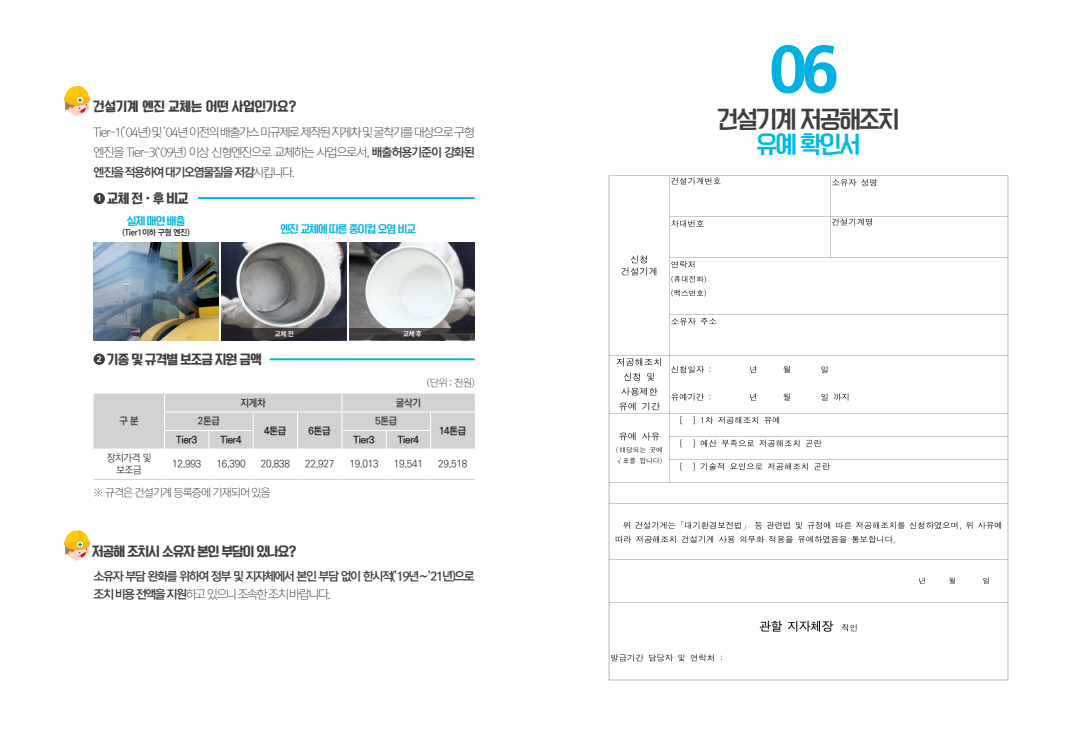
<style>
.page{position:relative;width:1078px;height:738px;background:#fff}
.page>*{position:absolute;margin:0;border:0;box-sizing:border-box;transform-origin:0 0}
.t1{font:700 67.1px "Frutiger LT Std";color:#00b2e1}
.t2{font:22.2px "Korean YNSJG4 R";letter-spacing:-.085em;color:#3e3e3f}
.t3{font:22.2px "Korean YNSJG4 R";color:#00bae4}
.t4{font:12px/20.3px "Rix M Go UL";letter-spacing:-.09em;color:#3e3e3f;text-align:justify}
.t5{font:12px/17.4px "Rix M Go B";letter-spacing:-.115em;color:#3e3e3f}
.t6{font:12px "Korean YNSJG5 R";letter-spacing:-.075em;color:#3e3e3f}
.t7{font:12px "Korean YNSJG5 R";letter-spacing:-.025em;color:#3e3e3f}
.t8{font:11px "Rix M Go UL";letter-spacing:-.08em;color:#3e3e3f}
.단락_스타일_2{font:300 10px "Ko Pub World Dotum";letter-spacing:-.025em;color:#231f20}
.단락_스타일_1{font:700 10px "Ko Pub World Dotum";letter-spacing:-.025em;color:#231f20}
.단락_스타일_1-2{font:700 10px "Ko Pub World Dotum";letter-spacing:-.025em;color:#3e3e3f}
.단락_스타일_4{font:300 10px "Ko Pub World Dotum";letter-spacing:-.025em;color:#231f20}
.t9{font:10px "Rix M Go UL";color:#3e3e3f}
.t10{font:9.9px "Korean YNSJG4 R";letter-spacing:-.08em;color:#00b2e1}
.t11{font:700 8.7px "Frutiger LT Std";color:#fff}
.t12{font:8.1px "Rix M Go B";letter-spacing:-.035em;color:#231f20}
.t13{font:6.7px "Rix M Go B";color:#fff}
.s1{font-size:11px}
.s2{font-family:"Rix M Go B"}
.s3{font-family:"Rix M Go UL"}
</style>
<div class="page">
<svg style="left:65px;top:86px;width:24px;height:31px"></svg>
<div style="left:94px;top:193px;width:11px;height:11px;background:#3e3e3f;border-radius:50%"></div>
<img style="left:94px;top:242px;width:125px;height:98px">
<img style="left:222px;top:242px;width:125px;height:98px">
<img style="left:350px;top:242px;width:125px;height:86px">
<svg style="left:222px;top:328px;width:125px;height:11px"></svg>
<svg style="left:350px;top:328px;width:125px;height:12px"></svg>
<div style="left:94px;top:353px;width:11px;height:11px;background:#3e3e3f;border-radius:50%"></div>
<svg style="left:94px;top:393px;width:381px;height:56px;background:#d3d4d6"></svg>
<hr style="left:94px;top:478px;width:70px;height:1px;background:#d1d2d4">
<hr style="left:164px;top:478px;width:45px;height:1px;background:#d1d2d4">
<hr style="left:209px;top:478px;width:44px;height:1px;background:#d1d2d4">
<hr style="left:253px;top:478px;width:44px;height:1px;background:#d1d2d4">
<hr style="left:297px;top:478px;width:45px;height:1px;background:#d1d2d4">
<hr style="left:342px;top:478px;width:44px;height:1px;background:#d1d2d4">
<hr style="left:386px;top:478px;width:44px;height:1px;background:#d1d2d4">
<hr style="left:430px;top:478px;width:45px;height:1px;background:#d1d2d4">
<hr style="left:199px;top:197px;width:275px;height:2px;background:#00b2e1">
<hr style="left:270px;top:358px;width:204px;height:2px;background:#00b2e1">
<svg style="left:65px;top:530px;width:24px;height:30px"></svg>
<img style="left:608px;top:175px;width:401px;height:506px">
<p class="t7" style="left:93px;top:100px;width:205px">건설기계 엔진 교체는 어떤 사업인가요?</p>
<p class="t4" style="left:94px;top:121px;width:383px">Tier-1(<span class="s1">’</span>04년)및 <span class="s1">’</span>04년이전의배출가스미규제로 제작된지게차 및 굴착기를대상으로구형 엔진을 Tier-3(<span class="s1">’</span>09년) 이상 신형엔진으로 교체하는 사업으로서, <span class="s2">배출허용기준이 강화된 엔진을 적용하여 대기오염물질을 저감</span>시킵니다.</p>
<p class="t11" style="left:97px;top:193px;width:6px">1</p>
<p class="t6" style="left:107px;top:192px;width:83px">교체 전·후 비교</p>
<p class="t10" style="left:127px;top:216px;width:60px">실제 매연 배출</p>
<p class="t12" style="left:122px;top:227px;width:69px">(Tier1이하 구형 엔진)</p>
<p class="t10" style="left:280px;top:223px;width:137px">엔진 교체에 따른 종이컵 오염 비교</p>
<p class="t11" style="left:97px;top:353px;width:6px">2</p>
<p class="t6" style="left:107px;top:353px;width:156px">기종 및 규격별 보조금 지원 금액</p>
<p class="t13" style="left:275px;top:329px;width:20px">교체 전</p>
<p class="t13" style="left:403px;top:329px;width:20px">교체 후</p>
<p class="t9" style="left:427px;top:375px;width:49px">(단위 : 천원)</p>
<p class="단락_스타일_1-2" style="left:119px;top:413px;width:21px">구 분</p>
<p class="단락_스타일_1-2" style="left:240px;top:395px;width:27px">지게차</p>
<p class="단락_스타일_1-2" style="left:396px;top:395px;width:27px">굴삭기</p>
<p class="단락_스타일_1-2" style="left:198px;top:413px;width:24px">2톤급</p>
<p class="단락_스타일_1-2" style="left:375px;top:413px;width:24px">5톤급</p>
<p class="단락_스타일_1" style="left:264px;top:423px;width:24px">4톤급</p>
<p class="단락_스타일_1" style="left:308px;top:423px;width:24px">6톤급</p>
<p class="단락_스타일_1" style="left:176px;top:432px;width:23px">Tier3</p>
<p class="단락_스타일_1" style="left:220px;top:432px;width:23px">Tier4</p>
<p class="단락_스타일_1" style="left:353px;top:432px;width:23px">Tier3</p>
<p class="단락_스타일_1" style="left:398px;top:432px;width:23px">Tier4</p>
<p class="단락_스타일_1" style="left:439px;top:423px;width:29px">14톤급</p>
<p class="단락_스타일_4" style="left:107px;top:451px;width:46px">장치가격 및</p>
<p class="단락_스타일_4" style="left:116px;top:462px;width:27px">보조금</p>
<p class="단락_스타일_2" style="left:172px;top:457px;width:31px">12,993</p>
<p class="단락_스타일_2" style="left:216px;top:457px;width:31px">16,390</p>
<p class="단락_스타일_2" style="left:261px;top:457px;width:31px">20,838</p>
<p class="단락_스타일_2" style="left:305px;top:457px;width:31px">22,927</p>
<p class="단락_스타일_2" style="left:349px;top:457px;width:31px">19,013</p>
<p class="단락_스타일_2" style="left:394px;top:457px;width:31px">19,541</p>
<p class="단락_스타일_2" style="left:438px;top:457px;width:31px">29,518</p>
<p class="t8" style="left:94px;top:485px;width:178px">※ 규격은 건설기계 등록증에 기재되어 있음</p>
<p class="t6" style="left:92px;top:544px;width:206px">저공해 조치시 소유자 본인 부담이 있나요?</p>
<p class="t5" style="left:94px;top:566px;width:383px">소유자 부담 완화를 위하여 정부 및 지자체에서 본인 부담 없이 한시적(’19년∼’21년)으로 조치 비용 전액을 지원<span class="s3">하고있으니조속한조치바랍니다.</span></p>
<p class="t1" style="left:769px;top:30px;width:72px">06</p>
<p class="t2" style="left:716px;top:107px;width:184px">건설기계 저공해조치</p>
<p class="t3" style="left:756px;top:133px;width:106px">유예 확인서</p>
</div>
